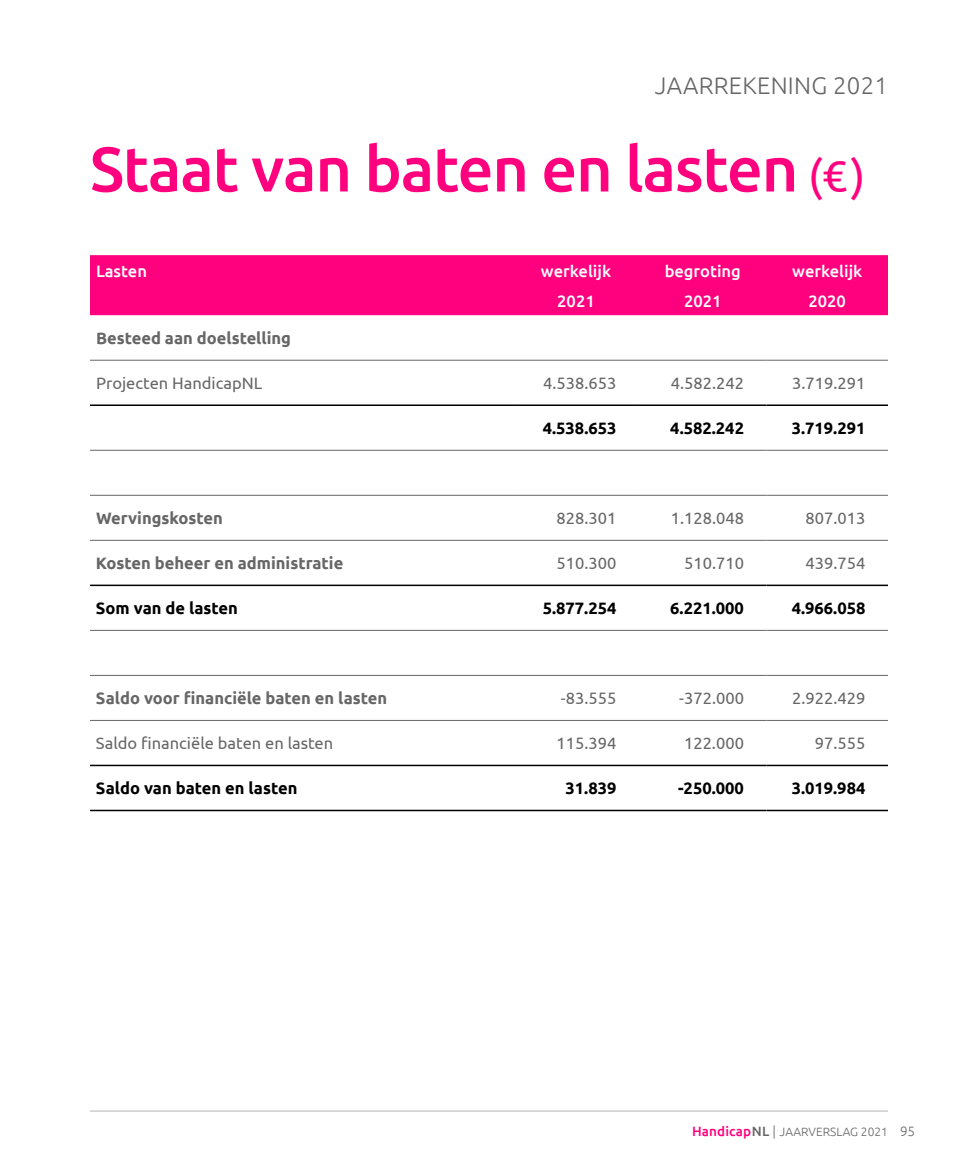
<style>
.page{position:relative;width:978px;height:1170px;background:#fff}
.page>*{position:absolute;margin:0;border:0;box-sizing:border-box;transform-origin:0 0}
.t1{font:500 63px "Ubuntu";letter-spacing:-.02em;color:#ff007e}
.t2{font:300 24px "Ubuntu";letter-spacing:.01em;color:#666}
.t3{font:16.5px "Ubuntu";color:#666}
.t4{font:700 16.5px "Ubuntu";color:#000}
.t5{font:700 16.5px "Ubuntu";color:#666}
.t6{font:500 16.5px "Ubuntu";color:#fff}
.t7{font:300 12px "Ubuntu";color:#666}
.s1{font-weight:400;font-size:45px}
.s2{font-weight:500;font-size:13.5px;color:#ff007e}
.s3{font-weight:500;font-size:13.5px}
.s4{font-size:13.5px}
</style>
<div class="page">
<hr style="left:90px;top:1110px;width:798px;height:1px;background:#b3b3b3">
<div style="left:90px;top:255px;width:798px;height:60px;background:#ff007e"></div>
<hr style="left:90px;top:764px;width:423px;height:2px;background:#000">
<hr style="left:513px;top:764px;width:126px;height:2px;background:#000">
<hr style="left:639px;top:764px;width:127px;height:2px;background:#000">
<hr style="left:766px;top:764px;width:122px;height:2px;background:#000">
<hr style="left:90px;top:360px;width:423px;height:1px;background:#666">
<hr style="left:513px;top:360px;width:126px;height:1px;background:#666">
<hr style="left:639px;top:360px;width:127px;height:1px;background:#666">
<hr style="left:766px;top:360px;width:122px;height:1px;background:#666">
<hr style="left:90px;top:809px;width:423px;height:2px;background:#000">
<hr style="left:513px;top:809px;width:126px;height:2px;background:#000">
<hr style="left:639px;top:809px;width:127px;height:2px;background:#000">
<hr style="left:766px;top:809px;width:122px;height:2px;background:#000">
<hr style="left:90px;top:584px;width:423px;height:2px;background:#000">
<hr style="left:513px;top:584px;width:126px;height:2px;background:#000">
<hr style="left:639px;top:584px;width:127px;height:2px;background:#000">
<hr style="left:766px;top:584px;width:122px;height:2px;background:#000">
<hr style="left:90px;top:404px;width:423px;height:2px;background:#000">
<hr style="left:513px;top:404px;width:126px;height:2px;background:#000">
<hr style="left:639px;top:404px;width:127px;height:2px;background:#000">
<hr style="left:766px;top:404px;width:122px;height:2px;background:#000">
<hr style="left:90px;top:450px;width:423px;height:1px;background:#666">
<hr style="left:513px;top:450px;width:126px;height:1px;background:#666">
<hr style="left:639px;top:450px;width:127px;height:1px;background:#666">
<hr style="left:766px;top:450px;width:122px;height:1px;background:#666">
<hr style="left:90px;top:495px;width:423px;height:1px;background:#666">
<hr style="left:513px;top:495px;width:126px;height:1px;background:#666">
<hr style="left:639px;top:495px;width:127px;height:1px;background:#666">
<hr style="left:766px;top:495px;width:122px;height:1px;background:#666">
<hr style="left:90px;top:540px;width:423px;height:1px;background:#666">
<hr style="left:513px;top:540px;width:126px;height:1px;background:#666">
<hr style="left:639px;top:540px;width:127px;height:1px;background:#666">
<hr style="left:766px;top:540px;width:122px;height:1px;background:#666">
<hr style="left:90px;top:630px;width:423px;height:1px;background:#666">
<hr style="left:513px;top:630px;width:126px;height:1px;background:#666">
<hr style="left:639px;top:630px;width:127px;height:1px;background:#666">
<hr style="left:766px;top:630px;width:122px;height:1px;background:#666">
<hr style="left:90px;top:675px;width:423px;height:1px;background:#666">
<hr style="left:513px;top:675px;width:126px;height:1px;background:#666">
<hr style="left:639px;top:675px;width:127px;height:1px;background:#666">
<hr style="left:766px;top:675px;width:122px;height:1px;background:#666">
<hr style="left:90px;top:720px;width:423px;height:1px;background:#666">
<hr style="left:513px;top:720px;width:126px;height:1px;background:#666">
<hr style="left:639px;top:720px;width:127px;height:1px;background:#666">
<hr style="left:766px;top:720px;width:122px;height:1px;background:#666">
<h2 class="t2" style="left:655px;top:71px;width:235px">JAARREKENING 2021</h2>
<h1 class="t1" style="left:90px;top:129px;width:777px">Staat van baten en lasten <span class="s1">(€)</span></h1>
<p class="t6" style="left:96px;top:260px;width:52px">Lasten</p>
<p class="t6" style="left:541px;top:260px;width:72px">werkelijk</p>
<p class="t6" style="left:665px;top:260px;width:78px">begroting</p>
<p class="t6" style="left:792px;top:260px;width:72px">werkelijk</p>
<p class="t6" style="left:557px;top:290px;width:39px">2021</p>
<p class="t6" style="left:684px;top:290px;width:39px">2021</p>
<p class="t6" style="left:808px;top:290px;width:39px">2020</p>
<p class="t5" style="left:96px;top:328px;width:197px">Besteed aan doelstelling</p>
<p class="t3" style="left:96px;top:373px;width:168px">Projecten HandicapNL</p>
<p class="t3" style="left:543px;top:373px;width:75px">4.538.653</p>
<p class="t3" style="left:671px;top:373px;width:75px">4.582.242</p>
<p class="t3" style="left:792px;top:373px;width:75px">3.719.291</p>
<p class="t4" style="left:543px;top:418px;width:75px">4.538.653</p>
<p class="t4" style="left:670px;top:418px;width:75px">4.582.242</p>
<p class="t4" style="left:792px;top:418px;width:75px">3.719.291</p>
<p class="t5" style="left:96px;top:508px;width:128px">Wervingskosten</p>
<p class="t3" style="left:557px;top:508px;width:61px">828.301</p>
<p class="t3" style="left:671px;top:508px;width:75px">1.128.048</p>
<p class="t3" style="left:806px;top:508px;width:61px">807.013</p>
<p class="t5" style="left:96px;top:553px;width:249px">Kosten beheer en administratie</p>
<p class="t3" style="left:557px;top:553px;width:61px">510.300</p>
<p class="t3" style="left:684px;top:553px;width:61px">510.710</p>
<p class="t3" style="left:806px;top:553px;width:61px">439.754</p>
<p class="t4" style="left:96px;top:598px;width:144px">Som van de lasten</p>
<p class="t4" style="left:543px;top:598px;width:75px">5.877.254</p>
<p class="t4" style="left:670px;top:598px;width:75px">6.221.000</p>
<p class="t4" style="left:792px;top:598px;width:75px">4.966.058</p>
<p class="t5" style="left:96px;top:688px;width:293px">Saldo voor financiële baten en lasten</p>
<p class="t3" style="left:561px;top:688px;width:57px">-83.555</p>
<p class="t3" style="left:679px;top:688px;width:66px">-372.000</p>
<p class="t3" style="left:792px;top:688px;width:75px">2.922.429</p>
<p class="t3" style="left:96px;top:733px;width:239px">Saldo financiële baten en lasten</p>
<p class="t3" style="left:557px;top:733px;width:61px">115.394</p>
<p class="t3" style="left:684px;top:733px;width:61px">122.000</p>
<p class="t3" style="left:815px;top:733px;width:52px">97.555</p>
<p class="t4" style="left:96px;top:778px;width:203px">Saldo van baten en lasten</p>
<p class="t4" style="left:566px;top:778px;width:52px">31.839</p>
<p class="t4" style="left:678px;top:778px;width:67px">-250.000</p>
<p class="t4" style="left:792px;top:778px;width:75px">3.019.984</p>
<p class="t7" style="left:692px;top:1124px;width:225px"><span class="s2">Handicap</span><span class="s3">NL</span> <span class="s4">|</span> JAARVERSLAG 2021 <span class="s4">95</span></p>
</div>
